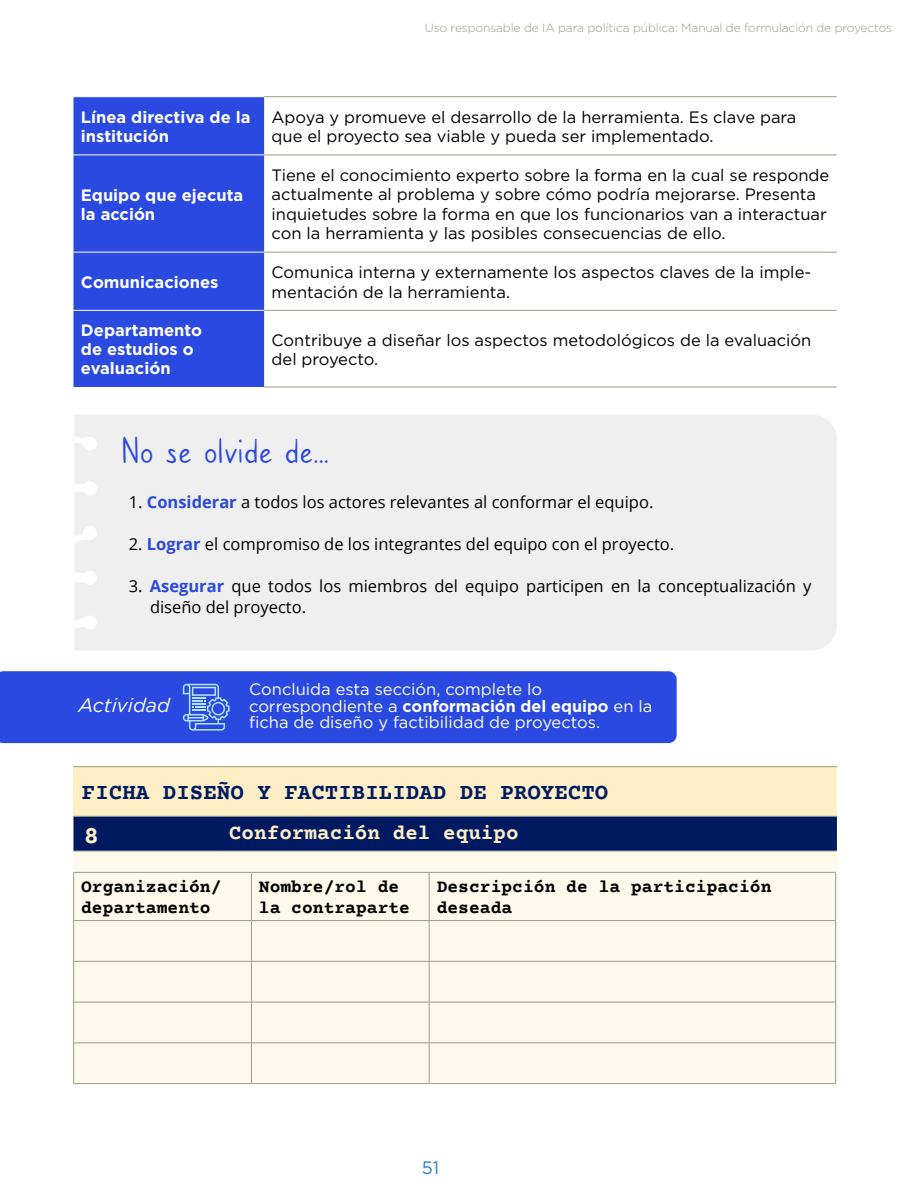
<style>
.page{position:relative;width:918px;height:1188px;background:#fff}
.page>*{position:absolute;margin:0;border:0;box-sizing:border-box;transform-origin:0 0}
.t1{font:39px "Caroni";color:#2949e0}
.t2{font:700 25.5px "Courier Prime";color:#ffefc7}
.t3{font:700 22.5px "Courier Prime";color:#001a62}
.t4{font:700 21px "Courier Prime";color:#ffefc7}
.t5{font:italic 19.5px "Gotham";color:#fff}
.t6{font:700 18px/20.7px "Courier Prime";color:#000}
.t7{font:18px "Gotham";color:#2382c1}
.t8{font:16.5px/19.5px "Gotham";color:#000}
.t9{font:16.5px/21px "Open Sans";color:#000}
.t10{font:16.5px/16.5px "Gotham";color:#fff}
.t11{font:700 16.5px/19px "Gotham";color:#fff}
.t12{font:300 12px "Gotham";letter-spacing:-.01em;color:#9b9b88}
.s1{font-weight:700;color:#2949e0}
.s2{font-weight:700}
</style>
<div class="page">
<div style="left:74px;top:848px;width:764px;height:235px;background:#fff9eb"></div>
<div style="left:74px;top:415px;width:763px;height:235px;background:#efefef"></div>
<div style="left:73px;top:97px;width:191px;height:290px;background:#2949e0"></div>
<hr style="left:264px;top:96px;width:573px;height:1px;background:#9b9b88">
<hr style="left:264px;top:155px;width:573px;height:1px;background:#9b9b88">
<hr style="left:264px;top:252px;width:573px;height:1px;background:#9b9b88">
<hr style="left:264px;top:310px;width:573px;height:1px;background:#9b9b88">
<hr style="left:264px;top:387px;width:573px;height:1px;background:#9b9b88">
<hr style="left:73px;top:155px;width:191px;height:1px;background:#fff">
<hr style="left:73px;top:252px;width:191px;height:1px;background:#fff">
<hr style="left:73px;top:310px;width:191px;height:1px;background:#fff">
<div style="left:73px;top:767px;width:764px;height:49px;background:#ffefc7"></div>
<div style="left:73px;top:817px;width:764px;height:34px;background:#001a62"></div>
<hr style="left:73px;top:766px;width:146px;height:1px;background:#9b9b88">
<hr style="left:219px;top:766px;width:618px;height:1px;background:#9b9b88">
<hr style="left:73px;top:816px;width:146px;height:1px;background:#9b9b88">
<hr style="left:219px;top:816px;width:618px;height:1px;background:#9b9b88">
<hr style="left:73px;top:851px;width:146px;height:1px;background:#9b9b88">
<hr style="left:219px;top:851px;width:618px;height:1px;background:#9b9b88">
<hr style="left:73px;top:872px;width:178px;height:1px;background:#9b9b88">
<hr style="left:73px;top:873px;width:1px;height:47px;background:#9b9b88">
<hr style="left:251px;top:872px;width:178px;height:1px;background:#9b9b88">
<hr style="left:251px;top:873px;width:1px;height:47px;background:#9b9b88">
<hr style="left:429px;top:872px;width:407px;height:1px;background:#9b9b88">
<hr style="left:429px;top:873px;width:1px;height:47px;background:#9b9b88">
<hr style="left:835px;top:873px;width:1px;height:47px;background:#9b9b88">
<hr style="left:73px;top:920px;width:178px;height:1px;background:#9b9b88">
<hr style="left:73px;top:921px;width:1px;height:40px;background:#9b9b88">
<hr style="left:251px;top:920px;width:178px;height:1px;background:#9b9b88">
<hr style="left:251px;top:921px;width:1px;height:40px;background:#9b9b88">
<hr style="left:429px;top:920px;width:407px;height:1px;background:#9b9b88">
<hr style="left:429px;top:921px;width:1px;height:40px;background:#9b9b88">
<hr style="left:835px;top:921px;width:1px;height:40px;background:#9b9b88">
<hr style="left:73px;top:961px;width:178px;height:1px;background:#9b9b88">
<hr style="left:73px;top:962px;width:1px;height:40px;background:#9b9b88">
<hr style="left:251px;top:961px;width:178px;height:1px;background:#9b9b88">
<hr style="left:251px;top:962px;width:1px;height:40px;background:#9b9b88">
<hr style="left:429px;top:961px;width:407px;height:1px;background:#9b9b88">
<hr style="left:429px;top:962px;width:1px;height:40px;background:#9b9b88">
<hr style="left:835px;top:962px;width:1px;height:40px;background:#9b9b88">
<hr style="left:73px;top:1002px;width:178px;height:1px;background:#9b9b88">
<hr style="left:73px;top:1002px;width:1px;height:41px;background:#9b9b88">
<hr style="left:251px;top:1002px;width:178px;height:1px;background:#9b9b88">
<hr style="left:251px;top:1002px;width:1px;height:41px;background:#9b9b88">
<hr style="left:429px;top:1002px;width:407px;height:1px;background:#9b9b88">
<hr style="left:429px;top:1002px;width:1px;height:41px;background:#9b9b88">
<hr style="left:835px;top:1002px;width:1px;height:41px;background:#9b9b88">
<hr style="left:73px;top:1043px;width:178px;height:1px;background:#9b9b88">
<hr style="left:73px;top:1043px;width:1px;height:40px;background:#9b9b88">
<hr style="left:251px;top:1043px;width:178px;height:1px;background:#9b9b88">
<hr style="left:251px;top:1043px;width:1px;height:40px;background:#9b9b88">
<hr style="left:429px;top:1043px;width:407px;height:1px;background:#9b9b88">
<hr style="left:429px;top:1043px;width:1px;height:40px;background:#9b9b88">
<hr style="left:835px;top:1043px;width:1px;height:40px;background:#9b9b88">
<hr style="left:73px;top:1083px;width:178px;height:1px;background:#9b9b88">
<hr style="left:251px;top:1083px;width:178px;height:1px;background:#9b9b88">
<hr style="left:429px;top:1083px;width:407px;height:1px;background:#9b9b88">
<div style="left:0;top:671px;width:677px;height:72px;background:#2949e0"></div>
<svg style="left:183px;top:684px;width:47px;height:47px;background:#597fe9"></svg>
<p class="t12" style="left:425px;top:20px;width:469px">Uso responsable de IA para política pública: Manual de formulación de proyectos</p>
<p class="t11" style="left:81px;top:107px;width:171px">Línea directiva de la institución</p>
<p class="t8" style="left:272px;top:107px;width:526px">Apoya y promueve el desarrollo de la herramienta. Es clave para que el proyecto sea viable y pueda ser implementado.</p>
<p class="t11" style="left:81px;top:185px;width:164px">Equipo que ejecuta la acción</p>
<p class="t8" style="left:272px;top:165px;width:559px">Tiene el conocimiento experto sobre la forma en la cual se responde actualmente al problema y sobre cómo podría mejorarse. Presenta inquietudes sobre la forma en que los funcionarios van a interactuar con la herramienta y las posibles consecuencias de ello.</p>
<p class="t11" style="left:81px;top:272px;width:139px">Comunicaciones</p>
<p class="t8" style="left:272px;top:262px;width:541px">Comunica interna y externamente los aspectos claves de la imple&shy;mentación de la herramienta.</p>
<p class="t11" style="left:81px;top:321px;width:123px">Departamento de estudios o evaluación</p>
<p class="t8" style="left:272px;top:330px;width:541px">Contribuye a diseñar los aspectos metodológicos de la evaluación del proyecto.</p>
<h1 class="t1" style="left:120px;top:430px;width:210px">No se olvide de...</h1>
<p class="t9" style="left:129px;top:491px;width:526px">1. <span class="s1">Considerar</span> a todos los actores relevantes al conformar el equipo.</p>
<p class="t9" style="left:129px;top:533px;width:547px">2. <span class="s1">Lograr</span> el compromiso de los integrantes del equipo con el proyecto.</p>
<p class="t9" style="left:150px;top:575px;width:663px;text-indent:-21px">3. <span class="s1">Asegurar</span> que todos los miembros del equipo participen en la conceptualización y diseño del proyecto.</p>
<p class="t5" style="left:78px;top:692px;width:93px">Actividad</p>
<p class="t10" style="left:249px;top:681px;width:405px">Concluida esta sección, complete lo correspondiente a <span class="s2">conformación del equipo</span> en la ficha de diseño y factibilidad de proyectos.</p>
<h3 class="t3" style="left:82px;top:780px;width:528px">FICHA DISEÑO Y FACTIBILIDAD DE PROYECTO</h3>
<h2 class="t2" style="left:84px;top:820px;width:17px">8</h2>
<p class="t4" style="left:229px;top:821px;width:291px">Conformación del equipo</p>
<p class="t6" style="left:81px;top:878px;width:142px">Organización/ departamento</p>
<p class="t6" style="left:259px;top:878px;width:153px">Nombre/rol de la contraparte</p>
<p class="t6" style="left:437px;top:878px;width:336px">Descripción de la participación deseada</p>
<p class="t7" style="left:422px;top:1156px;width:19px">51</p>
</div>
